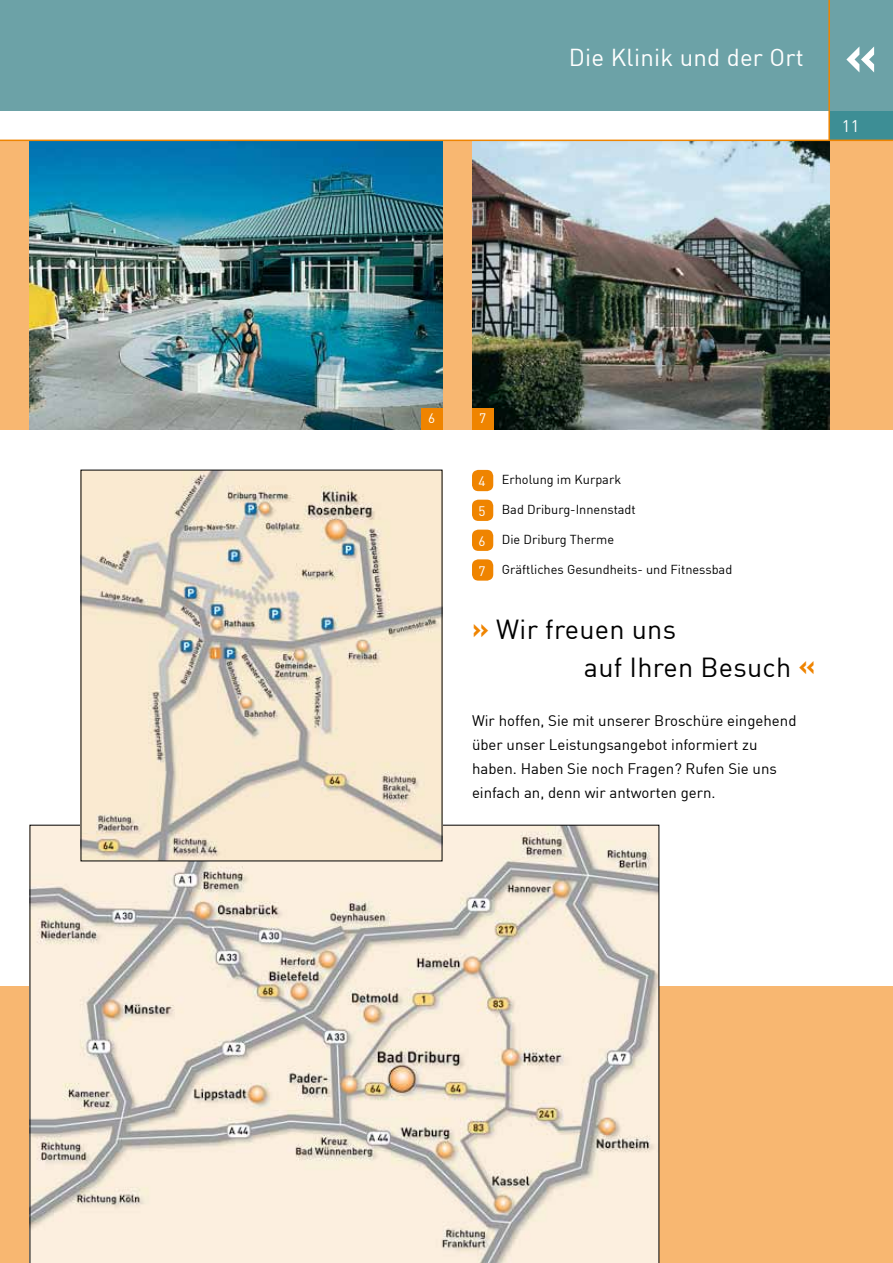
<style>
.page{position:relative;width:893px;height:1263px;background:#fff}
.page>*{position:absolute;margin:0;border:0;box-sizing:border-box;transform-origin:0 0}
.t1{font:700 52.5px "DIN";color:#fff}
.t2{font:27px/37.5px "DIN";letter-spacing:.01em;color:#000}
.t3{font:24px "DIN";letter-spacing:.01em;color:#fff}
.t4{font:16.5px "DIN";color:#fff}
.t5{font:15px/24px "DIN";color:#000}
.t6{font:13.5px "DIN";color:#fff}
.t7{font:12.75px "DIN";color:#000}
.s1{font-weight:700;color:#ef8400}
</style>
<div class="page">
<div style="left:829px;top:111px;width:64px;height:29px;background:#3d8e95"></div>
<div style="left:0;top:0;width:893px;height:111px;background:#6ca2a7"></div>
<hr style="left:828px;top:111px;width:2px;height:29px;background:#ef8400">
<hr style="left:828px;top:0;width:2px;height:111px;background:#ef8400">
<div style="left:0;top:140px;width:893px;height:289px;background:#f8b771"></div>
<div style="left:472px;top:470px;width:21px;height:21px;background:#ef8400;border-radius:6px"></div>
<div style="left:472px;top:530px;width:21px;height:21px;background:#ef8400;border-radius:6px"></div>
<div style="left:472px;top:559px;width:21px;height:22px;background:#ef8400;border-radius:6px"></div>
<div style="left:472px;top:500px;width:21px;height:21px;background:#ef8400;border-radius:6px"></div>
<img style="left:30px;top:141px;width:412px;height:288px">
<img style="left:472px;top:141px;width:357px;height:288px">
<div style="left:421px;top:408px;width:21px;height:21px;background:#ef8400"></div>
<div style="left:472px;top:408px;width:21px;height:21px;background:#ef8400"></div>
<div style="left:0;top:986px;width:893px;height:277px;background:#f8b771"></div>
<svg style="left:30px;top:825px;width:629px;height:438px;background:#e5dbcd"></svg>
<img style="left:83px;top:472px;width:357px;height:387px">
<hr style="left:0;top:140px;width:893px;height:1px;background:#ef8400">
<h3 class="t3" style="left:569px;top:42px;width:236px">Die Klinik und der Ort</h3>
<h1 class="t1" style="left:845px;top:21px;width:34px">«</h1>
<p class="t4" style="left:842px;top:116px;width:19px">11</p>
<p class="t6" style="left:428px;top:410px;width:9px">6</p>
<p class="t6" style="left:479px;top:410px;width:9px">7</p>
<p class="t6" style="left:478px;top:473px;width:9px">4</p>
<p class="t6" style="left:478px;top:503px;width:9px">5</p>
<p class="t6" style="left:478px;top:533px;width:9px">6</p>
<p class="t6" style="left:478px;top:562px;width:9px">7</p>
<p class="t7" style="left:502px;top:472px;width:121px">Erholung im Kurpark</p>
<p class="t7" style="left:502px;top:502px;width:135px">Bad Driburg-Innenstadt</p>
<p class="t7" style="left:502px;top:532px;width:114px">Die Driburg Therme</p>
<p class="t7" style="left:502px;top:562px;width:232px">Gräftliches Gesundheits- und Fitnessbad</p>
<h2 class="t2" style="left:584px;top:610px;width:233px;text-indent:-112px"><span class="s1">»</span> Wir freuen uns<br>auf Ihren Besuch <span class="s1">«</span></h2>
<p class="t5" style="left:472px;top:708px;width:326px">Wir hoffen, Sie mit unserer Broschüre eingehend über unser Leistungsangebot informiert zu haben. Haben Sie noch Fragen? Rufen Sie uns einfach an, denn wir antworten gern.</p>
</div>
